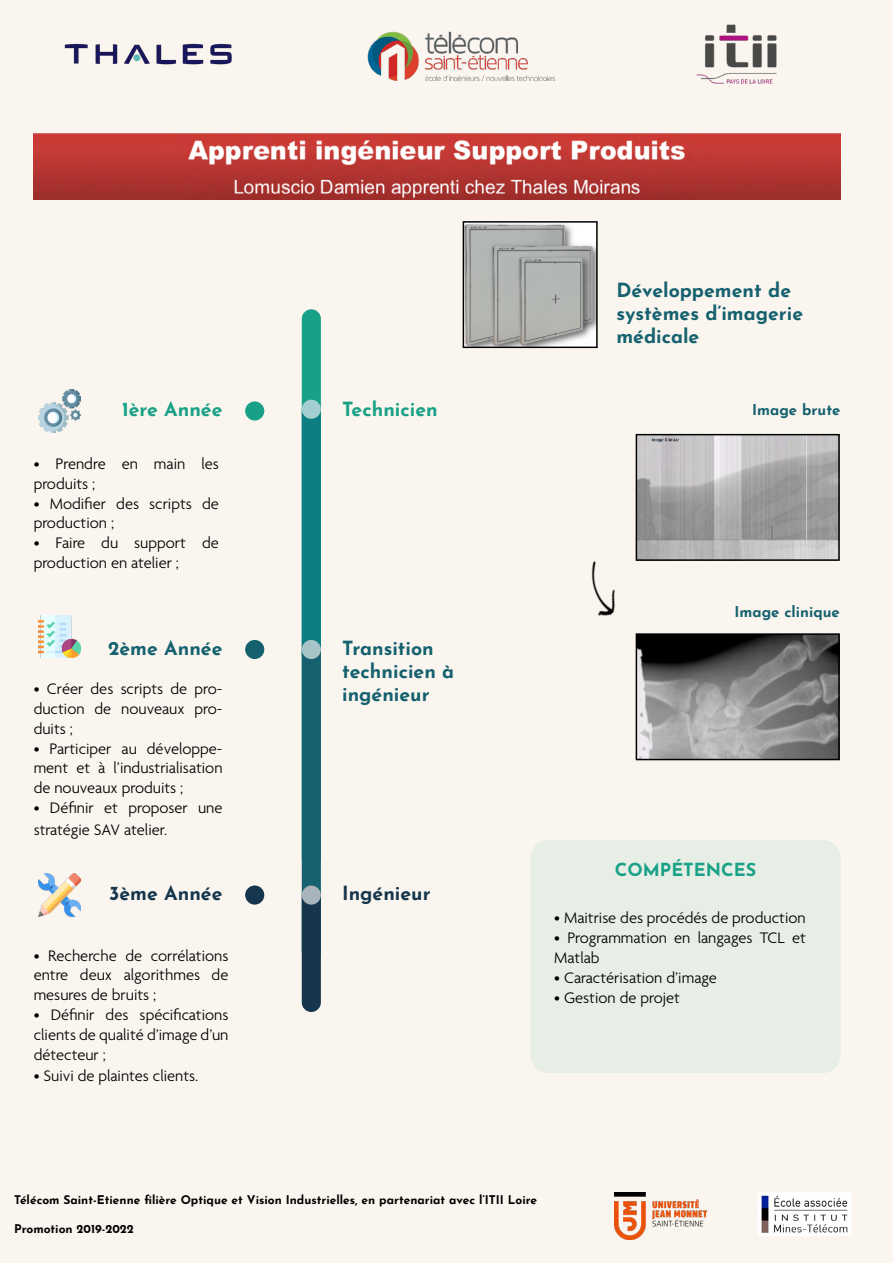
<style>
.page{position:relative;width:893px;height:1263px;background:#faf6ef}
.page>*{position:absolute;margin:0;border:0;box-sizing:border-box;transform-origin:0 0}
.t1{font:700 19.5px/23.4px "Josefin Sans";color:#15616f}
.t2{font:700 19.5px "Josefin Sans";color:#18a186}
.t3{font:700 19.5px "Josefin Sans";color:#16364d}
.t4{font:700 18px "Josefin Sans";color:#18a186}
.t5{font:300 16.5px/19.8px "Agenda";color:#000}
.t6{font:700 15px "Josefin Sans";color:#15616f}
.t7{font:700 12px "Josefin Sans";color:#000}
</style>
<div class="page">
<div style="left:302px;top:309px;width:19px;height:558px;background:#18a186;border-radius:10px"></div>
<div style="left:302px;top:400px;width:19px;height:263px;background:#0c7e81;border-radius:10px"></div>
<div style="left:302px;top:640px;width:19px;height:321px;background:#15616f;border-radius:10px"></div>
<div style="left:302px;top:400px;width:19px;height:19px;background:#a4ced0;border-radius:50%"></div>
<svg style="left:302px;top:640px;width:19px;height:19px"></svg>
<div style="left:245px;top:401px;width:19px;height:20px;background:#18a186;border-radius:50%"></div>
<img style="left:38px;top:390px;width:43px;height:42px">
<div style="left:245px;top:885px;width:19px;height:20px;background:#16364d;border-radius:50%"></div>
<img style="left:38px;top:874px;width:43px;height:42px">
<div style="left:245px;top:640px;width:19px;height:19px;background:#15616f;border-radius:50%"></div>
<img style="left:38px;top:615px;width:43px;height:43px">
<div style="left:302px;top:885px;width:19px;height:127px;background:#16364d;border-radius:10px"></div>
<svg style="left:302px;top:885px;width:19px;height:20px"></svg>
<img style="left:64px;top:43px;width:168px;height:22px">
<img style="left:367px;top:31px;width:188px;height:49px">
<img style="left:696px;top:24px;width:81px;height:60px">
<img style="left:614px;top:1192px;width:92px;height:47px">
<div style="left:531px;top:840px;width:310px;height:233px;background:#e6eee5;border-radius:18px"></div>
<img style="left:759px;top:1192px;width:92px;height:43px">
<img style="left:466px;top:224px;width:129px;height:121px">
<div style="left:463px;top:221px;width:135px;height:127px;border:2px solid #000"></div>
<img style="left:591px;top:561px;width:24px;height:55px">
<img style="left:639px;top:636px;width:198px;height:121px">
<div style="left:636px;top:633px;width:204px;height:127px;border:2px solid #000"></div>
<img style="left:639px;top:437px;width:198px;height:121px">
<div style="left:636px;top:434px;width:204px;height:127px;border:2px solid #000"></div>
<img style="left:34px;top:133px;width:807px;height:66px">
<p class="t2" style="left:122px;top:392px;width:102px">1ère Année</p>
<p class="t5" style="left:34px;top:455px;width:187px">• Prendre en main les produits ;</p>
<p class="t5" style="left:34px;top:494px;width:187px">• Modifier des scripts de production ;</p>
<p class="t5" style="left:34px;top:534px;width:187px">• Faire du support de production en atelier ;</p>
<p class="t1" style="left:108px;top:633px;width:116px">2ème Année</p>
<p class="t5" style="left:34px;top:680px;width:190px;text-align:justify">• Créer des scripts de pro&shy;duction de nouveaux pro&shy;duits ;</p>
<p class="t5" style="left:34px;top:739px;width:190px;text-align:justify">• Participer au développe&shy;ment et à l’industrialisation de nouveaux produits ;</p>
<p class="t5" style="left:34px;top:798px;width:190px;line-height:21.6px">• Définir et proposer une stratégie SAV atelier.</p>
<p class="t3" style="left:109px;top:876px;width:115px">3ème Année</p>
<p class="t5" style="left:34px;top:946px;width:196px;text-align:justify">• Recherche de corrélations entre deux algorithmes de mesures de bruits ;</p>
<p class="t5" style="left:34px;top:1006px;width:196px;text-align:justify">• Définir des spécifications clients de qualité d’image d’un détecteur ;</p>
<p class="t5" style="left:34px;top:1067px;width:166px">• Suivi de plaintes clients.</p>
<p class="t2" style="left:342px;top:392px;width:97px">Technicien</p>
<p class="t1" style="left:342px;top:633px;width:114px">Transition technicien à ingénieur</p>
<p class="t3" style="left:342px;top:876px;width:90px">Ingénieur</p>
<p class="t1" style="left:616px;top:275px;width:188px">Développement de systèmes d’imagerie médicale</p>
<p class="t6" style="left:752px;top:396px;width:90px">Image brute</p>
<p class="t6" style="left:735px;top:598px;width:107px">Image clinique</p>
<p class="t4" style="left:615px;top:854px;width:143px">COMPÉTENCES</p>
<p class="t5" style="left:554px;top:909px;width:253px">• Maitrise des procédés de production</p>
<p class="t5" style="left:554px;top:929px;width:253px">• Programmation en langages TCL et<br>Matlab</p>
<p class="t5" style="left:554px;top:969px;width:164px">• Caractérisation d’image</p>
<p class="t5" style="left:554px;top:988px;width:127px">• Gestion de projet</p>
<p class="t7" style="left:14px;top:1189px;width:524px">Télécom Saint-Etienne filière Optique et Vision Industrielles, en partenariat avec l’ITII Loire</p>
<p class="t7" style="left:14px;top:1218px;width:121px">Promotion 2019-2022</p>
</div>
